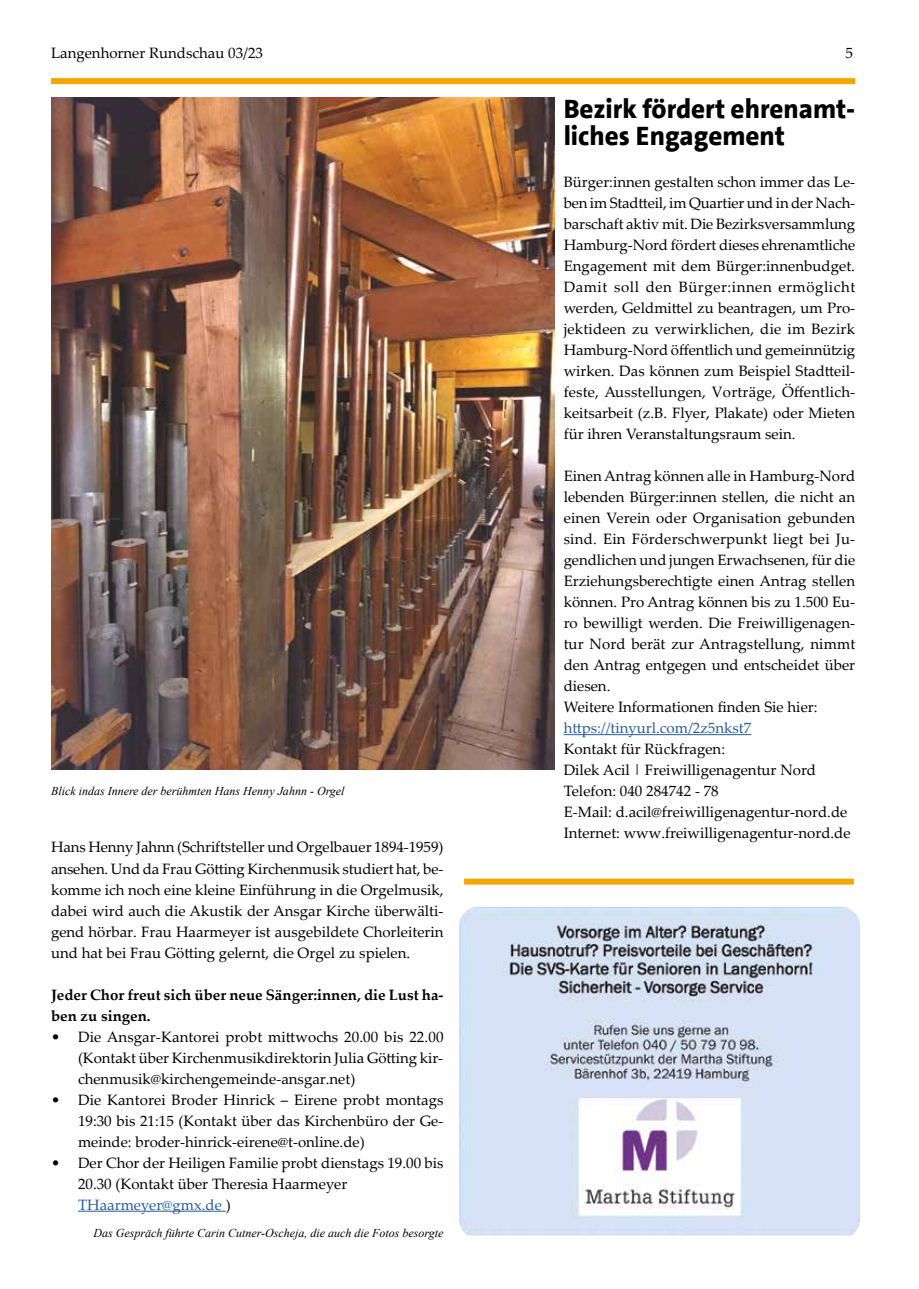
<style>
.page{position:relative;width:919px;height:1289px;background:#fff}
.page>*{position:absolute;margin:0;border:0;box-sizing:border-box;transform-origin:0 0}
.t1{font:800 27px/27px "SPD The Sans";color:#000}
.t2{font:15px/21px "Palatino Linotype";color:#000;text-align:justify}
.t3{font:700 15px/21px "Palatino Linotype";color:#000}
.t4{font:15px "Palatino Linotype";color:#275b9b}
.t5{font:italic 12px "Times New Roman";color:#000}
.s1{color:#275b9b}
</style>
<div class="page">
<div style="left:51px;top:78px;width:804px;height:6px;background:#f4a500"></div>
<img style="left:459px;top:907px;width:400px;height:328px">
<div style="left:464px;top:878px;width:389px;height:6px;background:#f4a500"></div>
<hr style="left:78px;top:1210px;width:148px;height:1px;background:#275b9b">
<img style="left:51px;top:98px;width:503px;height:671px">
<hr style="left:563px;top:734px;width:188px;height:1px;background:#275b9b">
<p class="t2" style="left:51px;top:42px;width:213px">Langenhorner Rundschau 03/23</p>
<p class="t2" style="left:845px;top:42px;width:9px">5</p>
<p class="t5" style="left:51px;top:782px;width:295px">Blick indas Innere der berühmten Hans Henny Jahnn - Orgel</p>
<p class="t2" style="left:51px;top:836px;width:394px">Hans Henny Jahnn (Schriftsteller und Orgelbauer 1894-1959) ansehen. Und da Frau Götting Kirchenmusik studiert hat, be&shy;komme ich noch eine kleine Einführung in die Orgelmusik, dabei wird auch die Akustik der Ansgar Kirche überwälti&shy;gend hörbar. Frau Haarmeyer ist ausgebildete Chorleiterin und hat bei Frau Götting gelernt, die Orgel zu spielen.</p>
<p class="t3" style="left:51px;top:983px;width:394px">Jeder Chor freut sich über neue Sänger:innen, die Lust ha&shy;ben zu singen.</p>
<p class="t2" style="left:78px;top:1025px;width:367px;text-indent:-27px">• Die Ansgar-Kantorei probt mittwochs 20.00 bis 22.00 (Kontakt über Kirchenmusikdirektorin Julia Götting kir&shy;chenmusik@kirchengemeinde-ansgar.net)</p>
<p class="t2" style="left:78px;top:1088px;width:367px;text-indent:-27px">• Die Kantorei Broder Hinrick – Eirene probt montags 19:30 bis 21:15 (Kontakt über das Kirchenbüro der Ge&shy;meinde: broder-hinrick-eirene@t-online.de)</p>
<p class="t2" style="left:78px;top:1151px;width:367px;text-align:left;text-indent:-27px">• Der Chor der Heiligen Familie probt dienstags 19.00 bis<br>20.30 (Kontakt über Theresia Haarmeyer<br><span class="s1">THaarmeyer@gmx.de</span> )</p>
<p class="t5" style="left:93px;top:1224px;width:351px">Das Gespräch führte Carin Cutner-Oscheja, die auch die Fotos besorgte</p>
<h1 class="t1" style="left:563px;top:95px;width:293px">Bezirk fördert ehrenamt&shy;liches Engagement</h1>
<p class="t2" style="left:563px;top:171px;width:293px">Bürger:innen gestalten schon immer das Le&shy;ben im Stadtteil, im Quartier und in der Nach&shy;barschaft aktiv mit. Die Bezirksversammlung Hamburg-Nord fördert dieses ehrenamtliche Engagement mit dem Bürger:innenbudget.<br>Damit soll den Bürger:innen ermöglicht werden, Geldmittel zu beantragen, um Pro&shy;jektideen zu verwirklichen, die im Bezirk Hamburg-Nord öffentlich und gemeinnützig wirken. Das können zum Beispiel Stadtteil&shy;feste, Ausstellungen, Vorträge, Öffentlich&shy;keitsarbeit (z.B. Flyer, Plakate) oder Mieten für ihren Veranstaltungsraum sein.</p>
<p class="t2" style="left:563px;top:465px;width:293px;text-align:left">Einen Antrag können alle in Hamburg-Nord lebenden Bürger:innen stellen, die nicht an einen Verein oder Organisation gebunden sind. Ein Förderschwerpunkt liegt bei Ju&shy;gendlichen und jungen Erwachsenen, für die Erziehungsberechtigte einen Antrag stellen können. Pro Antrag können bis zu 1.500 Eu&shy;ro bewilligt werden. Die Freiwilligenagen&shy;tur Nord berät zur Antragstellung, nimmt den Antrag entgegen und entscheidet über diesen.<br>Weitere Informationen finden Sie hier:</p>
<p class="t4" style="left:563px;top:717px;width:189px">https://tinyurl.com/2z5nkst7</p>
<p class="t2" style="left:563px;top:738px;width:288px;text-align:left">Kontakt für Rückfragen:<br>Dilek Acil | Freiwilligenagentur Nord Telefon: 040 284742 - 78<br>E-Mail: d.acil@freiwilligenagentur-nord.de Internet: www.freiwilligenagentur-nord.de</p>
</div>
